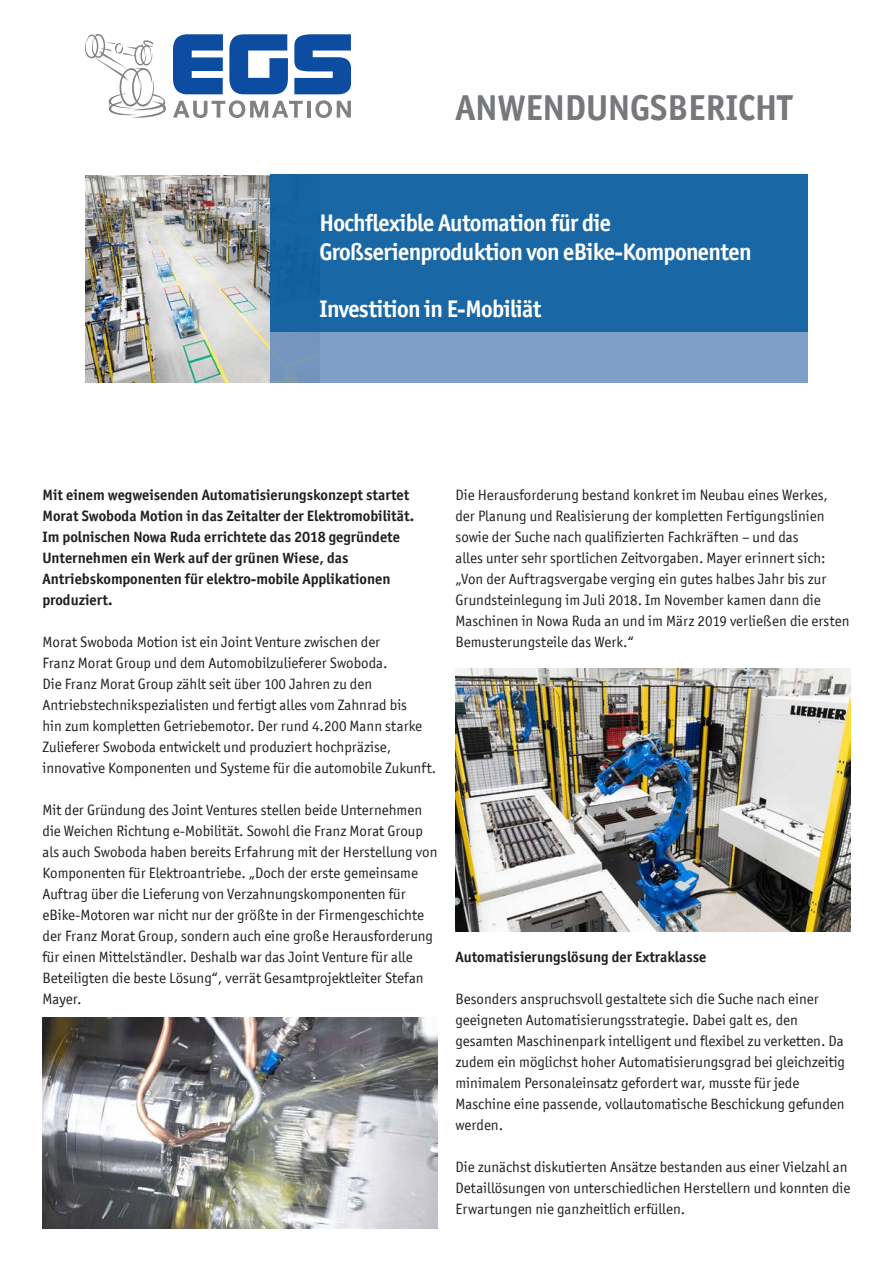
<style>
.page{position:relative;width:893px;height:1263px;background:#fff}
.page>*{position:absolute;margin:0;border:0;box-sizing:border-box;transform-origin:0 0}
.t1{font:700 36px "Officina San ITC";color:#76787b}
.t2{font:700 24px "Officina San ITC";letter-spacing:-.025em;color:#fff}
.t3{font:15px/21px "Officina San ITC";color:#231f20}
.t4{font:700 15px/21px "Officina San ITC";color:#231f20}
</style>
<div class="page">
<img style="left:85px;top:175px;width:186px;height:208px">
<div style="left:271px;top:174px;width:537px;height:209px;background:#7d9fc8"></div>
<div style="left:271px;top:174px;width:537px;height:158px;background:#1967a4"></div>
<img style="left:43px;top:1017px;width:394px;height:212px">
<img style="left:455px;top:668px;width:395px;height:263px">
<svg style="left:229px;top:34px;width:59px;height:60px"></svg>
<svg style="left:294px;top:34px;width:57px;height:60px"></svg>
<svg style="left:173px;top:34px;width:50px;height:60px"></svg>
<svg style="left:173px;top:100px;width:130px;height:18px"></svg>
<hr style="left:307px;top:101px;width:4px;height:17px;background:#808285">
<svg style="left:315px;top:100px;width:36px;height:18px"></svg>
<svg style="left:85px;top:34px;width:81px;height:84px"></svg>
<p class="t1" style="left:455px;top:86px;width:338px">ANWENDUNGSBERICHT</p>
<p class="t2" style="left:319px;top:208px;width:293px">Hochflexible Automation für die</p>
<p class="t2" style="left:319px;top:237px;width:434px">Großserienproduktion von eBike-Komponenten</p>
<p class="t2" style="left:319px;top:294px;width:224px">Investition in E-Mobiliät</p>
<p class="t4" style="left:43px;top:484px;width:373px">Mit einem wegweisenden Automatisierungskonzept startet Morat Swoboda Motion in das Zeitalter der Elektromobilität.<br>Im polnischen Nowa Ruda errichtete das 2018 gegründete Unternehmen ein Werk auf der grünen Wiese, das Antriebskomponenten für elektro-mobile Applikationen produziert.</p>
<p class="t3" style="left:43px;top:631px;width:395px">Morat Swoboda Motion ist ein Joint Venture zwischen der<br>Franz Morat Group und dem Automobilzulieferer Swoboda.<br>Die Franz Morat Group zählt seit über 100 Jahren zu den Antriebstechnikspezialisten und fertigt alles vom Zahnrad bis<br>hin zum kompletten Getriebemotor. Der rund 4.200 Mann starke Zulieferer Swoboda entwickelt und produziert hochpräzise, innovative Komponenten und Systeme für die automobile Zukunft.</p>
<p class="t3" style="left:43px;top:799px;width:396px">Mit der Gründung des Joint Ventures stellen beide Unternehmen die Weichen Richtung e-Mobilität. Sowohl die Franz Morat Group als auch Swoboda haben bereits Erfahrung mit der Herstellung von Komponenten für Elektroantriebe. „Doch der erste gemeinsame Auftrag über die Lieferung von Verzahnungskomponenten für eBike-Motoren war nicht nur der größte in der Firmengeschichte der Franz Morat Group, sondern auch eine große Herausforderung für einen Mittelständler. Deshalb war das Joint Venture für alle Beteiligten die beste Lösung“, verrät Gesamtprojektleiter Stefan Mayer.</p>
<p class="t3" style="left:455px;top:484px;width:395px">Die Herausforderung bestand konkret im Neubau eines Werkes, der Planung und Realisierung der kompletten Fertigungslinien sowie der Suche nach qualifizierten Fachkräften – und das<br>alles unter sehr sportlichen Zeitvorgaben. Mayer erinnert sich: „Von der Auftragsvergabe verging ein gutes halbes Jahr bis zur Grundsteinlegung im Juli 2018. Im November kamen dann die Maschinen in Nowa Ruda an und im März 2019 verließen die ersten Bemusterungsteile das Werk.“</p>
<p class="t4" style="left:455px;top:946px;width:252px">Automatisierungslösung der Extraklasse</p>
<p class="t3" style="left:455px;top:988px;width:391px">Besonders anspruchsvoll gestaltete sich die Suche nach einer geeigneten Automatisierungsstrategie. Dabei galt es, den gesamten Maschinenpark intelligent und flexibel zu verketten. Da zudem ein möglichst hoher Automatisierungsgrad bei gleichzeitig minimalem Personaleinsatz gefordert war, musste für jede Maschine eine passende, vollautomatische Beschickung gefunden werden.</p>
<p class="t3" style="left:455px;top:1156px;width:396px">Die zunächst diskutierten Ansätze bestanden aus einer Vielzahl an<br>Detaillösungen von unterschiedlichen Herstellern und konnten die<br>Erwartungen nie ganzheitlich erfüllen.</p>
</div>
